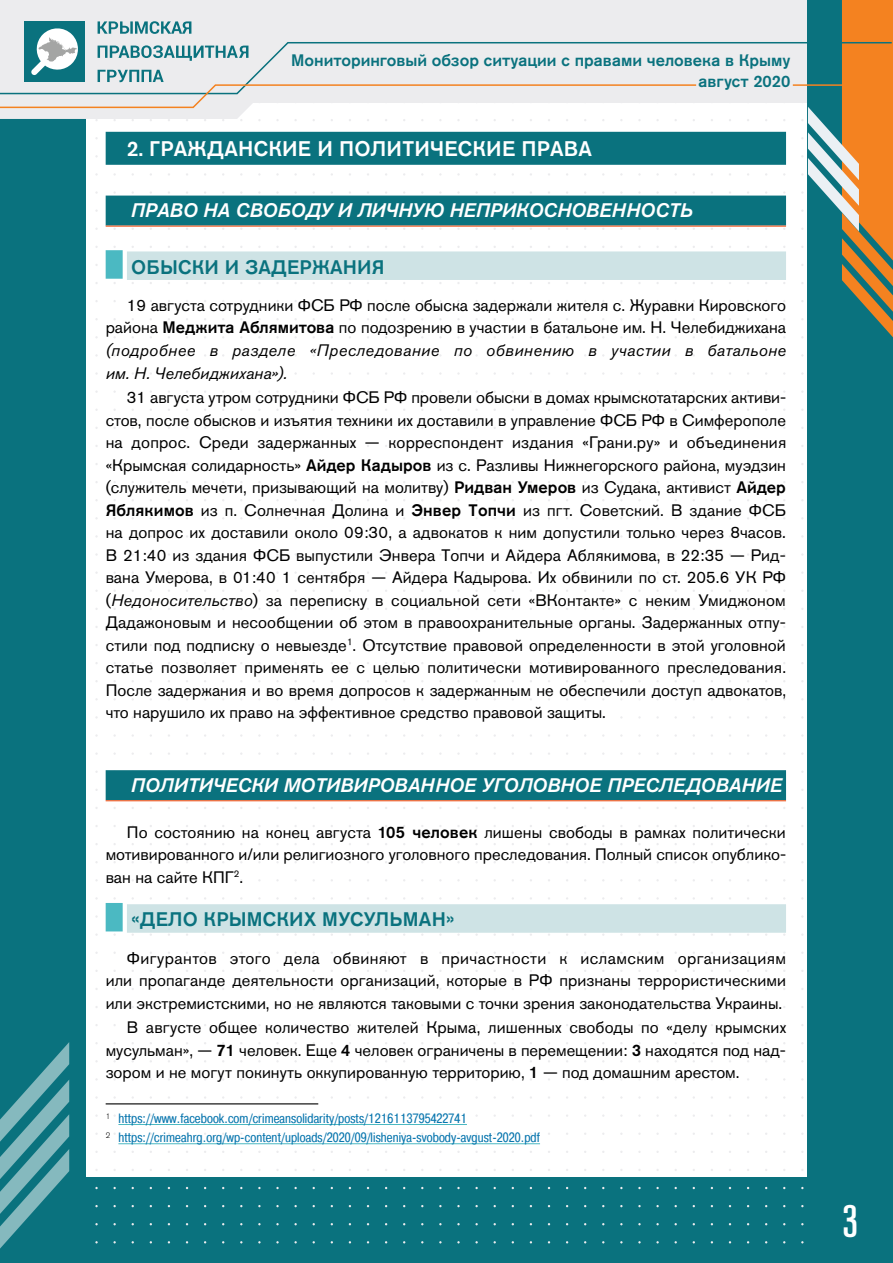
<style>
.page{position:relative;width:893px;height:1263px;background:#fff}
.page>*{position:absolute;margin:0;border:0;box-sizing:border-box;transform-origin:0 0}
.t1{font:500 condensed 45px "Akzidenz Grotesk Pro";color:#fff}
.t2{font:500 21px "Akzidenz Grotesk Pro";letter-spacing:.01em;color:#fff}
.t3{font:italic 500 19.5px "Akzidenz Grotesk Pro";letter-spacing:.01em;color:#fff}
.t4{font:500 19.5px "Akzidenz Grotesk Pro";letter-spacing:.01em;color:#0a727e}
.t5{font:16.5px/22.5px "Akzidenz Grotesk Pro";color:#000;text-align:justify}
.t6{font:500 16.5px/20.7px "Akzidenz Grotesk Pro";color:#0a727e;text-align:right}
.t7{font:13.5px/19.2px "Pragmatica Cond C";letter-spacing:.01em;color:#0976ae}
.s1{font-weight:500}
.s2{font-style:italic}
</style>
<div class="page">
<div style="left:0;top:1178px;width:893px;height:85px;background:#0a727e"></div>
<div style="left:0;top:0;width:85px;height:1263px;background:#0a727e"></div>
<svg style="left:0;top:0;width:808px;height:119px;fill:#ececee"></svg>
<div style="left:808px;top:0;width:85px;height:1263px;background:#0a727e"></div>
<svg style="left:842px;top:0;width:51px;height:338px"></svg>
<svg style="left:801px;top:101px;width:58px;height:130px"></svg>
<svg style="left:0;top:1042px;width:69px;height:206px"></svg>
<div style="left:24px;top:21px;width:61px;height:61px;background:#0a727e"></div>
<svg style="left:38px;top:28px;width:39px;height:13px"></svg>
<svg style="left:98px;top:21px;width:20px;height:13px"></svg>
<svg style="left:120px;top:21px;width:13px;height:13px"></svg>
<svg style="left:135px;top:21px;width:24px;height:13px"></svg>
<svg style="left:161px;top:21px;width:10px;height:13px"></svg>
<svg style="left:171px;top:21px;width:20px;height:13px"></svg>
<svg style="left:0;top:41px;width:893px;height:54px;background:#cdd4d0"></svg>
<svg style="left:0;top:83px;width:698px;height:26px"></svg>
<hr style="left:793px;top:84px;width:100px;height:2px;background:#f48220">
<div style="left:106px;top:132px;width:680px;height:33px;background:#0a727e"></div>
<div style="left:106px;top:196px;width:680px;height:30px;background:#0a727e"></div>
<hr style="left:106px;top:226px;width:680px;height:1px;background:#f15a22">
<div style="left:127px;top:251px;width:659px;height:29px;background:#cee3e5"></div>
<div style="left:106px;top:250px;width:17px;height:29px;background:#4bb9c2"></div>
<div style="left:106px;top:770px;width:680px;height:30px;background:#0a727e"></div>
<hr style="left:106px;top:800px;width:680px;height:1px;background:#f15a22">
<div style="left:127px;top:904px;width:659px;height:29px;background:#cee3e5"></div>
<div style="left:106px;top:903px;width:17px;height:28px;background:#4bb9c2"></div>
<hr style="left:106px;top:1103px;width:212px;height:1px;background:#000">
<hr style="left:118px;top:1124px;width:349px;height:1px;background:#4bb9c2">
<hr style="left:118px;top:1143px;width:422px;height:1px;background:#4bb9c2">
<p class="t6" style="left:291px;top:49px;width:501px">Мониторинговый обзор ситуации с правами человека в Крыму август 2020</p>
<p class="t2" style="left:127px;top:135px;width:467px">2. ГРАЖДАНСКИЕ И ПОЛИТИЧЕСКИЕ ПРАВА</p>
<p class="t3" style="left:131px;top:198px;width:563px">ПРАВО НА СВОБОДУ И ЛИЧНУЮ НЕПРИКОСНОВЕННОСТЬ</p>
<p class="t4" style="left:131px;top:254px;width:255px">ОБЫСКИ И ЗАДЕРЖАНИЯ</p>
<p class="t5" style="left:106px;top:294px;width:682px;text-indent:21px">19 августа сотрудники ФСБ РФ после обыска задержали жителя с. Журавки Кировского района <span class="s1">Меджита Аблямитова</span> по подозрению в участии в батальоне им. Н. Челебиджихана <span class="s2">(подробнее в разделе «Преследование по обвинению в участии в батальоне им. Н. Челебиджихана»).</span></p>
<p class="t5" style="left:106px;top:386px;width:682px;text-indent:21px">31 августа утром сотрудники ФСБ РФ провели обыски в домах крымскотатарских активи&shy;стов, после обысков и изъятия техники их доставили в управление ФСБ РФ в Симферополе на допрос. Среди задержанных — корреспондент издания «Грани.ру» и объединения «Крымская солидарность» <span class="s1">Айдер Кадыров</span> из с. Разливы Нижнегорского района, муэдзин (служитель мечети, призывающий на молитву) <span class="s1">Ридван Умеров</span> из Судака, активист <span class="s1">Айдер Яблякимов</span> из п. Солнечная Долина и <span class="s1">Энвер Топчи</span> из пгт. Советский. В здание ФСБ на допрос их доставили около 09:30, а адвокатов к ним допустили только через 8часов.<br>В 21:40 из здания ФСБ выпустили Энвера Топчи и Айдера Аблякимова, в 22:35 — Рид&shy;вана Умерова, в 01:40 1 сентября — Айдера Кадырова. Их обвинили по ст. 205.6 УК РФ (<span class="s2">Недоносительство</span>) за переписку в социальной сети «ВКонтакте» с неким Умиджоном Дадажоновым и несообщении об этом в правоохранительные органы. Задержанных отпу&shy;стили под подписку о невыезде<sup>1</sup>. Отсутствие правовой определенности в этой уголовной статье позволяет применять ее с целью политически мотивированного преследования.<br>После задержания и во время допросов к задержанным не обеспечили доступ адвокатов, что нарушило их право на эффективное средство правовой защиты.</p>
<p class="t3" style="left:131px;top:772px;width:652px">ПОЛИТИЧЕСКИ МОТИВИРОВАННОЕ УГОЛОВНОЕ ПРЕСЛЕДОВАНИЕ</p>
<p class="t5" style="left:106px;top:820px;width:682px;text-indent:21px">По состоянию на конец августа <span class="s1">105 человек</span> лишены свободы в рамках политически мотивированного и/или религиозного уголовного преследования. Полный список опублико&shy;ван на сайте КПГ<sup>2</sup>.</p>
<p class="t4" style="left:131px;top:907px;width:325px">«ДЕЛО КРЫМСКИХ МУСУЛЬМАН»</p>
<p class="t5" style="left:106px;top:947px;width:682px;text-indent:21px">Фигурантов этого дела обвиняют в причастности к исламским организациям или пропаганде деятельности организаций, которые в РФ признаны террористическими или экстремистскими, но не являются таковыми с точки зрения законодательства Украины.</p>
<p class="t5" style="left:106px;top:1016px;width:682px;text-indent:21px">В августе общее количество жителей Крыма, лишенных свободы по «делу крымских мусульман», — <span class="s1">71</span> человек. Еще <span class="s1">4</span> человек ограничены в перемещении: <span class="s1">3</span> находятся под над&shy;зором и не могут покинуть оккупированную территорию, <span class="s1">1</span> — под домашним арестом.</p>
<p class="t7" style="left:106px;top:1109px;width:436px"><sup>1</sup> https://www.facebook.com/crimeansolidarity/posts/1216113795422741<br><sup>2</sup> https://crimeahrg.org/wp-content/uploads/2020/09/lisheniya-svobody-avgust-2020.pdf</p>
<h1 class="t1" style="left:842px;top:1192px;width:17px">3</h1>
</div>
